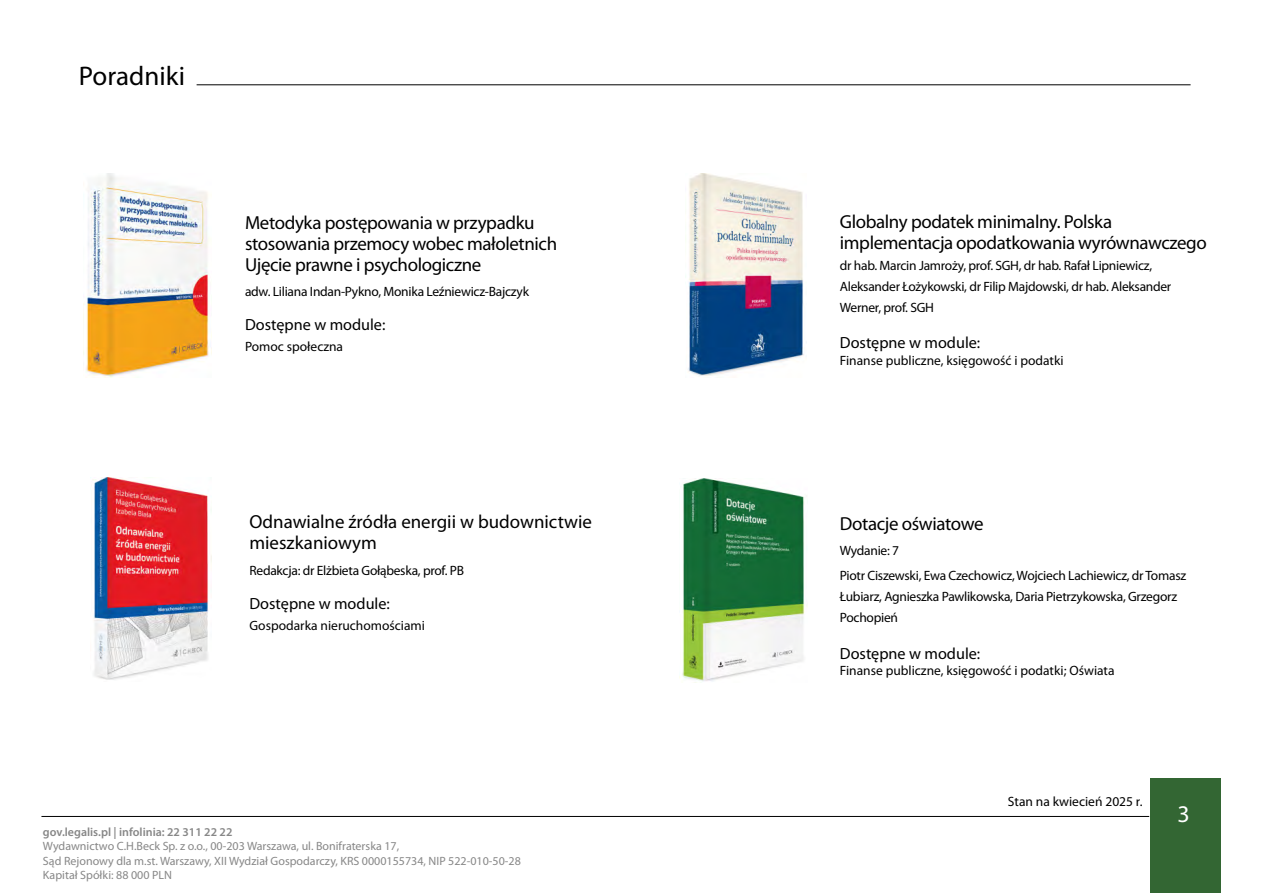
<style>
.page{position:relative;width:1263px;height:893px;background:#fff}
.page>*{position:absolute;margin:0;border:0;box-sizing:border-box;transform-origin:0 0}
.t1{font:27px "Myriad Pro";color:#000}
.t2{font:24px "Myriad Pro";color:#fff}
.t3{font:18.9px/21px "Myriad Pro";letter-spacing:-.02em;color:#000}
.t4{font:18.9px/21px "Myriad Pro";color:#000}
.t5{font:16.2px "Myriad Pro";color:#000}
.t6{font:13.5px/21px "Myriad Pro";letter-spacing:-.02em;color:#000}
.t7{font:13.5px "Myriad Pro";color:#000}
.t8{font:12px/14.4px "Myriad Pro";color:#878787}
.t9{font:600 12px "Myriad Pro";color:#878787}
</style>
<div class="page">
<hr style="left:41px;top:816px;width:1108px;height:1px;background:#000">
<div style="left:1150px;top:779px;width:70px;height:114px;background:#363"></div>
<hr style="left:197px;top:85px;width:993px;height:1px;background:#000">
<img style="left:83px;top:173px;width:127px;height:204px">
<img style="left:688px;top:173px;width:116px;height:203px">
<img style="left:90px;top:477px;width:121px;height:203px">
<img style="left:679px;top:478px;width:126px;height:203px">
<h1 class="t1" style="left:79px;top:59px;width:108px">Poradniki</h1>
<h3 class="t3" style="left:245px;top:212px;width:314px">Metodyka postępowania w przypadku stosowania przemocy wobec małoletnich<br>Ujęcie prawne i psychologiczne</h3>
<p class="t6" style="left:245px;top:281px;width:286px">adw. Liliana Indan-Pykno, Monika Leźniewicz-Bajczyk</p>
<p class="t5" style="left:245px;top:315px;width:142px">Dostępne w module:</p>
<p class="t7" style="left:245px;top:338px;width:100px">Pomoc społeczna</p>
<h3 class="t4" style="left:249px;top:511px;width:344px">Odnawialne źródła energii w budownictwie mieszkaniowym</h3>
<p class="t6" style="left:249px;top:559px;width:216px">Redakcja: dr Elżbieta Gołąbeska, prof. PB</p>
<p class="t5" style="left:249px;top:594px;width:142px">Dostępne w module:</p>
<p class="t7" style="left:249px;top:617px;width:177px">Gospodarka nieruchomościami</p>
<p class="t9" style="left:43px;top:824px;width:191px">gov.legalis.pl | infolinia: 22 311 22 22</p>
<p class="t8" style="left:43px;top:839px;width:479px">Wydawnictwo C.H.Beck Sp. z o.o., 00-203 Warszawa, ul. Bonifraterska 17,<br>Sąd Rejonowy dla m.st. Warszawy, XII Wydział Gospodarczy, KRS 0000155734, NIP 522-010-50-28<br>Kapitał Spółki: 88 000 PLN</p>
<h3 class="t3" style="left:840px;top:211px;width:368px">Globalny podatek minimalny. Polska implementacja opodatkowania wyrównawczego</h3>
<p class="t6" style="left:840px;top:255px;width:333px">dr hab. Marcin Jamroży, prof. SGH, dr hab. Rafał Lipniewicz,<br>Aleksander Łożykowski, dr Filip Majdowski, dr hab. Aleksander<br>Werner, prof. SGH</p>
<p class="t5" style="left:840px;top:333px;width:142px">Dostępne w module:</p>
<p class="t7" style="left:840px;top:352px;width:225px">Finanse publiczne, księgowość i podatki</p>
<h3 class="t3" style="left:840px;top:512px;width:145px">Dotacje oświatowe</h3>
<p class="t6" style="left:840px;top:537px;width:348px;line-height:25.2px">Wydanie: 7<br>Piotr Ciszewski, Ewa Czechowicz, Wojciech Lachiewicz, dr Tomasz</p>
<p class="t6" style="left:840px;top:586px;width:339px">Łubiarz, Agnieszka Pawlikowska, Daria Pietrzykowska, Grzegorz<br>Pochopień</p>
<p class="t5" style="left:840px;top:643px;width:142px">Dostępne w module:</p>
<p class="t7" style="left:840px;top:662px;width:276px">Finanse publiczne, księgowość i podatki; Oświata</p>
<p class="t7" style="left:1008px;top:793px;width:136px">Stan na kwiecień 2025 r.</p>
<h2 class="t2" style="left:1177px;top:799px;width:14px">3</h2>
</div>
